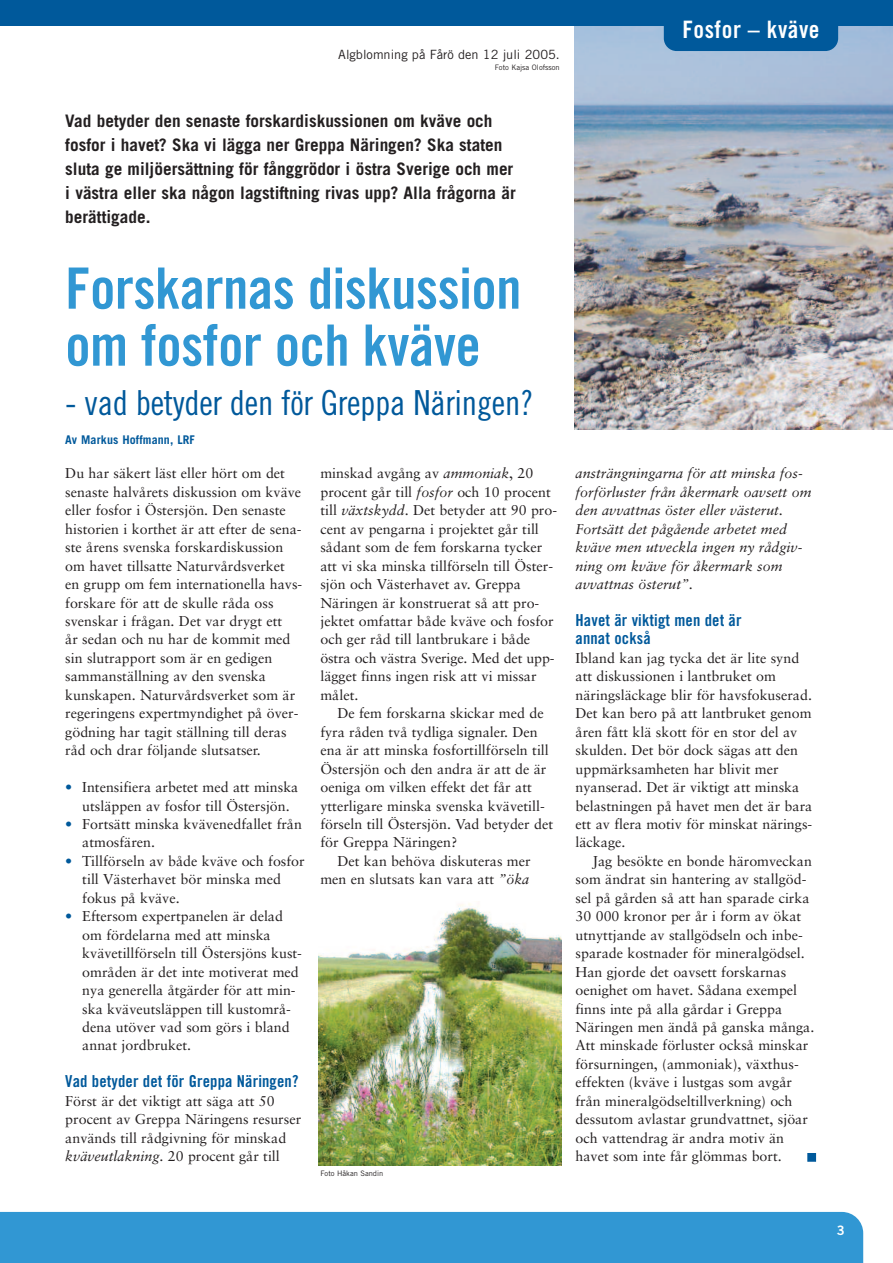
<style>
.page{position:relative;width:893px;height:1263px;background:#fff}
.page>*{position:absolute;margin:0;border:0;box-sizing:border-box;transform-origin:0 0}
.t1{font:57px/57px "Trade Gothic Bold Cond Twenty";letter-spacing:-.01em;color:#3197d3}
.t2{font:34.5px "Trade Gothic Cond Eighteen";letter-spacing:-.01em;color:#00599b}
.t3{font:24px "Trade Gothic Bold Cond Twenty";letter-spacing:.02em;color:#fff}
.t4{font:700 17.25px/24px "Trade Gothic";color:#231f20}
.t5{font:16.5px/18px "Trade Gothic Bold Cond Twenty";letter-spacing:.01em;color:#00599b}
.t6{font:14.25px/18.5px "Sabon";color:#231f20}
.t7{font:italic 14.25px/18.5px "Sabon";color:#231f20}
.t8{font:13.05px "Trade Gothic Bold Two";color:#fff}
.t9{font:12.75px "Trade Gothic";color:#231f20}
.t10{font:700 12px "Trade Gothic";letter-spacing:.01em;color:#00599b}
.t11{font:7.5px "Trade Gothic";color:#231f20}
.s1{color:#00599b}
.s2{font-style:italic}
</style>
<div class="page">
<img style="left:574px;top:26px;width:319px;height:404px">
<img style="left:319px;top:903px;width:242px;height:262px">
<div style="left:0;top:0;width:893px;height:26px;background:#00599b"></div>
<div style="left:0;top:1212px;width:863px;height:51px;background:#3197d3"></div>
<div style="left:664px;top:13px;width:174px;height:38px;background:#00599b;border-radius:13px"></div>
<div style="left:808px;top:1153px;width:8px;height:8px;background:#00599b"></div>
<div style="left:807px;top:1153px;width:9px;height:8px;border:1px solid #00599b"></div>
<p class="t9" style="left:338px;top:49px;width:223px">Algblomning på Fårö den 12 juli 2005.</p>
<p class="t11" style="left:495px;top:65px;width:67px">Foto Kajsa Olofsson</p>
<h3 class="t3" style="left:682px;top:21px;width:139px">Fosfor – kväve</h3>
<p class="t4" style="left:65px;top:110px;width:452px">Vad betyder den senaste forskardiskussionen om kväve och fosfor i havet? Ska vi lägga ner Greppa Näringen? Ska staten sluta ge miljöersättning för fånggrödor i östra Sverige och mer i västra eller ska någon lagstiftning rivas upp? Alla frågorna är berättigade.</p>
<h1 class="t1" style="left:65px;top:264px;width:458px">Forskarnas diskussion om fosfor och kväve</h1>
<h2 class="t2" style="left:65px;top:390px;width:470px">- vad betyder den för Greppa Näringen?</h2>
<p class="t10" style="left:65px;top:435px;width:131px">Av Markus Hoffmann, LRF</p>
<p class="t6" style="left:65px;top:465px;width:239px">Du har säkert läst eller hört om det senaste halvårets diskussion om kväve eller fosfor i Östersjön. Den senaste historien i korthet är att efter de sena&shy;ste årens svenska forskardiskussion om havet tillsatte Naturvårdsverket en grupp om fem internationella havs&shy;forskare för att de skulle råda oss svenskar i frågan. Det var drygt ett<br>år sedan och nu har de kommit med sin slutrapport som är en gedigen sammanställning av den svenska kunskapen. Naturvårdsverket som är regeringens expertmyndighet på över&shy;gödning har tagit ställning till deras råd och drar följande slutsatser.</p>
<p class="t6" style="left:65px;top:779px;width:235px;text-align:center"><span class="s1">•</span> Intensifiera arbetet med att minska utsläppen av fosfor till Östersjön.</p>
<p class="t6" style="left:82px;top:816px;width:221px;text-indent:-17px"><span class="s1">•</span> Fortsätt minska kvävenedfallet från atmosfären.</p>
<p class="t6" style="left:82px;top:853px;width:224px;text-indent:-17px"><span class="s1">•</span> Tillförseln av både kväve och fosfor till Västerhavet bör minska med fokus på kväve.</p>
<p class="t6" style="left:82px;top:908px;width:221px;text-indent:-17px"><span class="s1">•</span> Eftersom expertpanelen är delad om fördelarna med att minska kvävetillförseln till Östersjöns kust&shy;områden är det inte motiverat med nya generella åtgärder för att min&shy;ska kväveutsläppen till kustområ&shy;dena utöver vad som görs i bland annat jordbruket.</p>
<p class="t5" style="left:65px;top:1073px;width:235px">Vad betyder det för Greppa Näringen?</p>
<p class="t6" style="left:65px;top:1093px;width:237px">Först är det viktigt att säga att 50 procent av Greppa Näringens resurser används till rådgivning för minskad <span class="s2">kväveutlakning</span>. 20 procent går till</p>
<p class="t6" style="left:320px;top:465px;width:238px">minskad avgång av <span class="s2">ammoniak</span>, 20 procent går till <span class="s2">fosfor</span> och 10 procent till <span class="s2">växtskydd</span>. Det betyder att 90 pro&shy;cent av pengarna i projektet går till sådant som de fem forskarna tycker att vi ska minska tillförseln till Öster&shy;sjön och Västerhavet av. Greppa Näringen är konstruerat så att pro&shy;jektet omfattar både kväve och fosfor och ger råd till lantbrukare i både östra och västra Sverige. Med det upp&shy;lägget finns ingen risk att vi missar målet.</p>
<p class="t6" style="left:337px;top:705px;width:208px">De fem forskarna skickar med de</p>
<p class="t6" style="left:320px;top:724px;width:219px">fyra råden två tydliga signaler. Den</p>
<p class="t6" style="left:320px;top:742px;width:230px">ena är att minska fosfortillförseln till</p>
<p class="t6" style="left:320px;top:761px;width:228px">Östersjön och den andra är att de är</p>
<p class="t6" style="left:320px;top:779px;width:213px">oeniga om vilken effekt det får att</p>
<p class="t6" style="left:320px;top:797px;width:226px">ytterligare minska svenska kvävetill-</p>
<p class="t6" style="left:320px;top:816px;width:234px">förseln till Östersjön. Vad betyder det</p>
<p class="t6" style="left:320px;top:834px;width:138px">för Greppa Näringen?</p>
<p class="t6" style="left:337px;top:853px;width:195px">Det kan behöva diskuteras mer</p>
<p class="t6" style="left:320px;top:871px;width:210px">men en slutsats kan vara att <span class="s2">”öka</span></p>
<p class="t11" style="left:320px;top:1171px;width:64px">Foto Håkan Sandin</p>
<p class="t7" style="left:576px;top:465px;width:237px">ansträngningarna för att minska fos&shy;forförluster från åkermark oavsett om den avvattnas öster eller västerut.<br>Fortsätt det pågående arbetet med kväve men utveckla ingen ny rådgiv&shy;ning om kväve för åkermark som avvattnas österut”.</p>
<p class="t5" style="left:576px;top:612px;width:168px">Havet är viktigt men det är annat också</p>
<p class="t6" style="left:576px;top:650px;width:238px">Ibland kan jag tycka det är lite synd att diskussionen i lantbruket om näringsläckage blir för havsfokuserad.<br>Det kan bero på att lantbruket genom åren fått klä skott för en stor del av skulden. Det bör dock sägas att den uppmärksamheten har blivit mer nyanserad. Det är viktigt att minska belastningen på havet men det är bara ett av flera motiv för minskat närings&shy;läckage.</p>
<p class="t6" style="left:576px;top:853px;width:240px;text-indent:17px">Jag besökte en bonde häromveckan som ändrat sin hantering av stallgöd&shy;sel på gården så att han sparade cirka 30 000 kronor per år i form av ökat utnyttjande av stallgödseln och inbe&shy;sparade kostnader för mineralgödsel.<br>Han gjorde det oavsett forskarnas oenighet om havet. Sådana exempel finns inte på alla gårdar i Greppa Näringen men ändå på ganska många.<br>Att minskade förluster också minskar försurningen, (ammoniak), växthus&shy;effekten (kväve i lustgas som avgår från mineralgödseltillverkning) och dessutom avlastar grundvattnet, sjöar och vattendrag är andra motiv än havet som inte får glömmas bort.</p>
<p class="t8" style="left:837px;top:1226px;width:9px">3</p>
</div>
